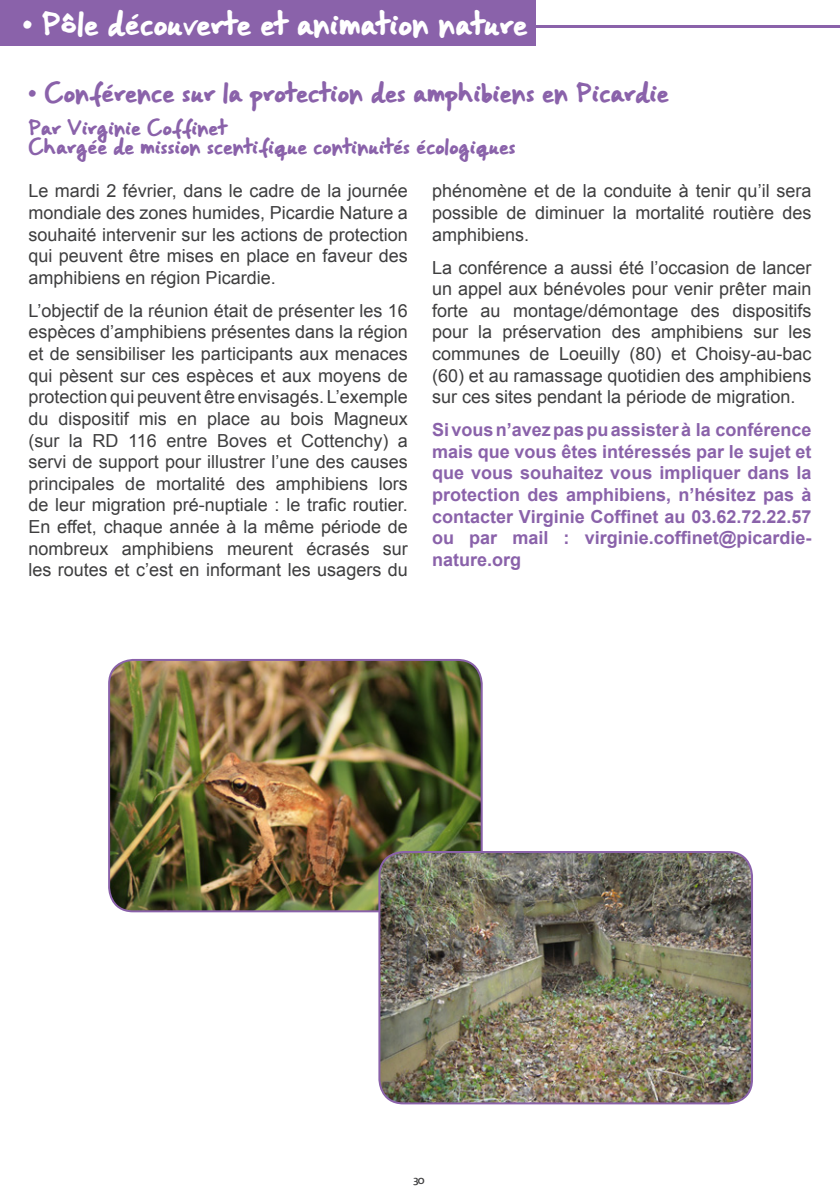
<style>
.page{position:relative;width:840px;height:1191px;background:#fff}
.page>*{position:absolute;margin:0;border:0;box-sizing:border-box;transform-origin:0 0}
.t1{font:24px "Gorri Sans";color:#fff}
.t2{font:20px "Gorri Sans";color:#8a62aa}
.t3{font:18px/21.6px "Arial";color:#3e3e3f;text-align:justify}
.t4{font:700 18px/21.6px "Arial";color:#8a62aa;text-align:justify}
.t5{font:16px/19.2px "Gorri Sans";color:#8a62aa}
.t6{font:500 14px "Surface";color:#3e3e3f}
</style>
<div class="page">
<hr style="left:0;top:26px;width:839px;height:2px;background:#8a62aa">
<div style="left:0;top:0;width:535px;height:45px;background:#8a62aa"></div>
<img style="left:109px;top:660px;width:372px;height:251px">
<div style="left:108px;top:659px;width:374px;height:253px;border:2px solid #8a62aa;border-radius:24px"></div>
<img style="left:379px;top:852px;width:372px;height:251px">
<div style="left:378px;top:851px;width:374px;height:253px;border:2px solid #8a62aa;border-radius:24px"></div>
<h1 class="t1" style="left:23px;top:6px;width:506px">• Pôle découverte et animation nature</h1>
<p class="t2" style="left:28px;top:77px;width:641px">• Conférence sur la protection des amphibiens en Picardie</p>
<p class="t5" style="left:28px;top:120px;width:488px">Par Virginie Coffinet<br>Chargée de mission scentifique continuités écologiques</p>
<p class="t3" style="left:28px;top:180px;width:381px">Le mardi 2 février, dans le cadre de la journée mondiale des zones humides, Picardie Nature a souhaité intervenir sur les actions de protection qui peuvent être mises en place en faveur des amphibiens en région Picardie.</p>
<p class="t3" style="left:28px;top:300px;width:381px">L’objectif de la réunion était de présenter les 16 espèces d’amphibiens présentes dans la région et de sensibiliser les participants aux menaces qui pèsent sur ces espèces et aux moyens de protection qui peuvent être envisagés. L’exemple du dispositif mis en place au bois Magneux (sur la RD 116 entre Boves et Cottenchy) a servi de support pour illustrer l’une des causes principales de mortalité des amphibiens lors de leur migration pré-nuptiale : le trafic routier.<br>En effet, chaque année à la même période de nombreux amphibiens meurent écrasés sur les routes et c’est en informant les usagers du</p>
<p class="t3" style="left:432px;top:180px;width:381px">phénomène et de la conduite à tenir qu’il sera possible de diminuer la mortalité routière des amphibiens.</p>
<p class="t3" style="left:432px;top:257px;width:381px">La conférence a aussi été l’occasion de lancer un appel aux bénévoles pour venir prêter main forte au montage/démontage des dispositifs pour la préservation des amphibiens sur les communes de Loeuilly (80) et Choisy-au-bac (60) et au ramassage quotidien des amphibiens sur ces sites pendant la période de migration.</p>
<p class="t4" style="left:432px;top:420px;width:381px">Si vous n’avez pas pu assister à la conférence mais que vous êtes intéressés par le sujet et que vous souhaitez vous impliquer dans la protection des amphibiens, n’hésitez pas à contacter Virginie Coffinet au 03.62.72.22.57 ou par mail : virginie.coffinet@picardie&shy;nature.org</p>
<p class="t6" style="left:413px;top:1174px;width:13px">30</p>
</div>
